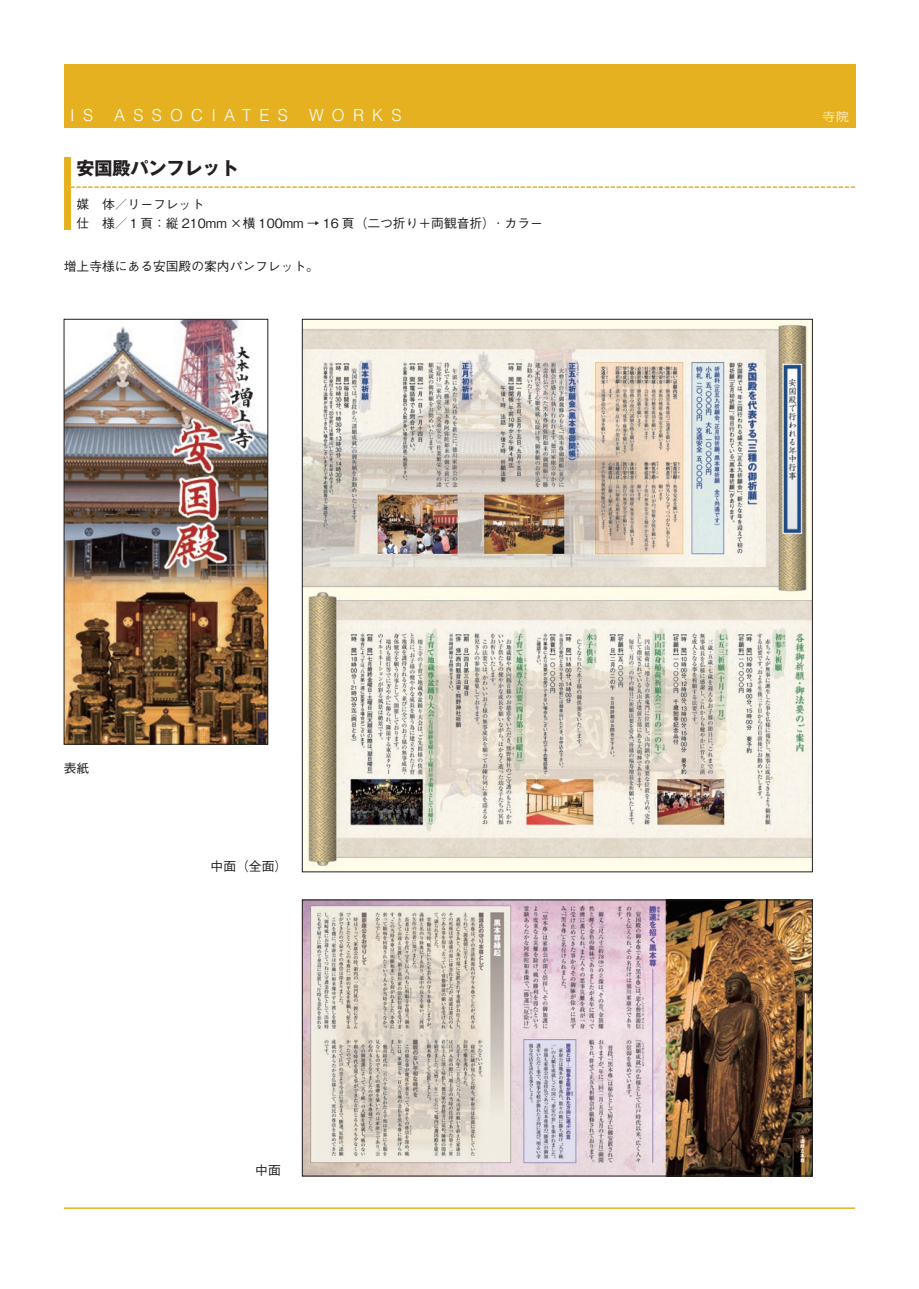
<style>
.page{position:relative;width:919px;height:1289px;background:#fff}
.page>*{position:absolute;margin:0;border:0;box-sizing:border-box;transform-origin:0 0}
.t1{font:700 18px "Gothic MB101 Pr 5";color:#231f20}
.t2{font:300 16.5px "Helvetica";letter-spacing:.5em;color:#fff}
.t3{font:500 12.75px/18.8px "Gothic BBB Pr 5";color:#231f20}
.t4{font:300 11.4px "Shin Go Pr 5";color:#fff;scale:1.11 1}
</style>
<div class="page">
<div style="left:64px;top:64px;width:791px;height:64px;background:#e6b120"></div>
<hr style="left:64px;top:1207px;width:791px;height:1px;background:#e6b120">
<div style="left:64px;top:157px;width:6px;height:73px;background:#e6b120"></div>
<svg style="left:70px;top:186px;width:785px;height:2px;background:#f0d280"></svg>
<img style="left:304px;top:321px;width:506px;height:549px">
<img style="left:66px;top:321px;width:200px;height:421px">
<div style="left:64px;top:319px;width:204px;height:425px;border:1px solid #231f20"></div>
<img style="left:304px;top:901px;width:506px;height:273px">
<div style="left:302px;top:899px;width:510px;height:277px;border:1px solid #231f20"></div>
<p class="t2" style="left:70px;top:105px;width:24px">I S</p>
<p class="t2" style="left:114px;top:105px;width:175px">ASSOCIATES</p>
<p class="t2" style="left:309px;top:105px;width:94px">WORKS</p>
<p class="t4" style="left:822px;top:108px;width:25px">寺院</p>
<h1 class="t1" style="left:77px;top:153px;width:164px">安国殿パンフレット</h1>
<p class="t3" style="left:77px;top:194px;width:468px">媒　体／リーフレット<br>仕　様／１頁：縦 210mm ×横 100mm → 16 頁（二つ折り＋両観音折）･カラー</p>
<p class="t3" style="left:64px;top:255px;width:256px">増上寺様にある安国殿の案内パンフレット。</p>
<p class="t3" style="left:64px;top:757px;width:27px">表紙</p>
<p class="t3" style="left:211px;top:855px;width:78px">中面（全面）</p>
<p class="t3" style="left:255px;top:1159px;width:27px">中面</p>
</div>
